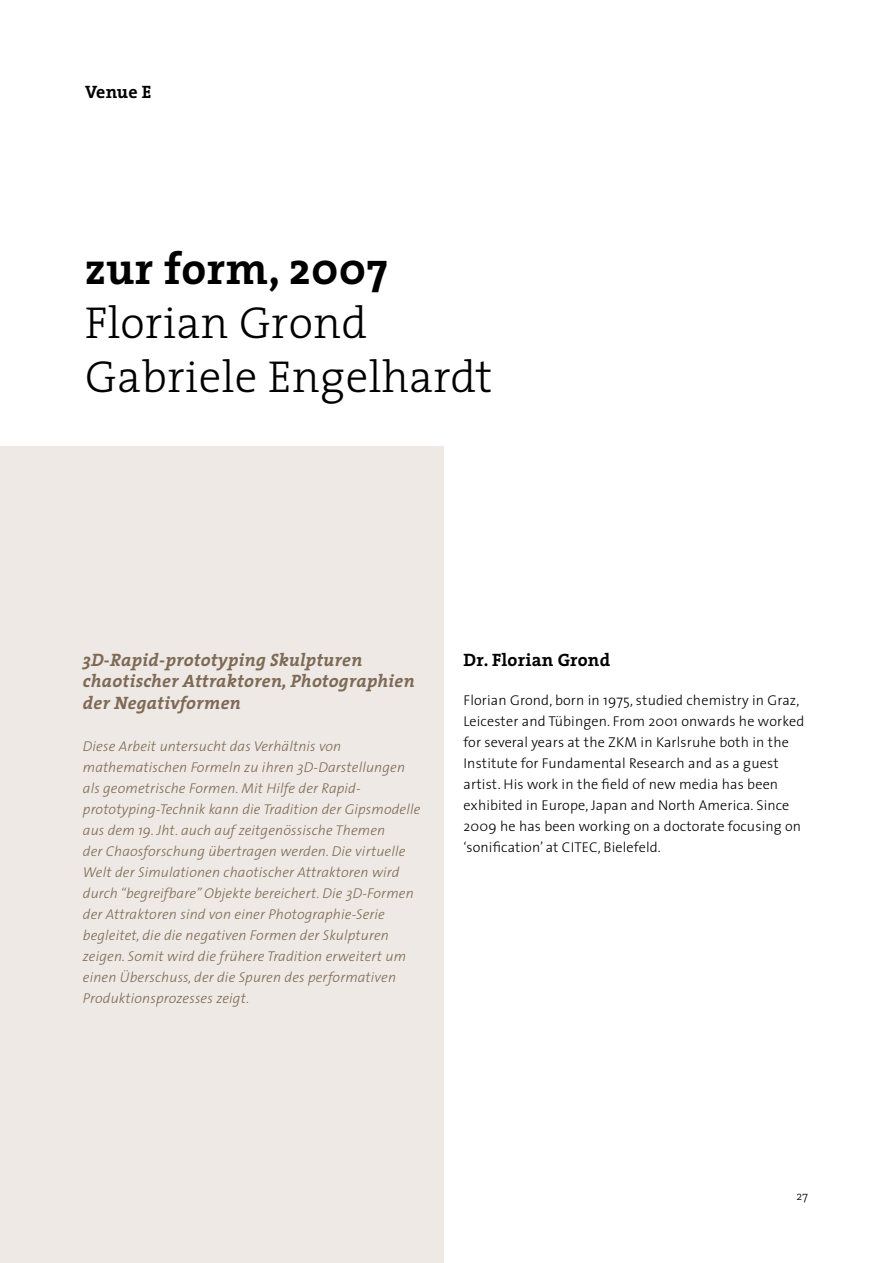
<style>
.page{position:relative;width:893px;height:1263px;background:#fff}
.page>*{position:absolute;margin:0;border:0;box-sizing:border-box;transform-origin:0 0}
.t1{font:300 45px/54px "The Serif";letter-spacing:.01em;color:#000}
.t2{font:700 45px "The Serif";letter-spacing:.01em;color:#000}
.t3{font:italic 700 18px/21.6px "The Serif";letter-spacing:.01em;color:#7c6a55}
.t4{font:700 18px "The Serif";letter-spacing:.01em;color:#000}
.t5{font:italic 300 14.25px/21px "The Sans";letter-spacing:.01em;color:#7c6a55}
.t6{font:300 14.25px/21px "The Sans";letter-spacing:.01em;color:#000}
.t7{font:300 12px "The Serif";color:#000}
</style>
<div class="page">
<div style="left:0;top:446px;width:443px;height:817px;background:#efe9e5"></div>
<p class="t4" style="left:85px;top:77px;width:68px">Venue E</p>
<h1 class="t2" style="left:85px;top:231px;width:304px">zur form, 2007</h1>
<h1 class="t1" style="left:85px;top:295px;width:409px">Florian Grond<br>Gabriele Engelhardt</h1>
<p class="t3" style="left:83px;top:648px;width:333px">3D-Rapid-prototyping Skulpturen chaotischer Attraktoren, Photographien der Negativformen</p>
<p class="t5" style="left:83px;top:735px;width:339px">Diese Arbeit untersucht das Verhältnis von mathematischen Formeln zu ihren 3D-Darstellungen als geometrische Formen. Mit Hilfe der Rapid&shy;prototyping-Technik kann die Tradition der Gipsmodelle aus dem 19. Jht. auch auf zeitgenössische Themen<br>der Chaosforschung übertragen werden. Die virtuelle Welt der Simulationen chaotischer Attraktoren wird durch “begreifbare” Objekte bereichert. Die 3D-Formen der Attraktoren sind von einer Photographie-Serie begleitet, die die negativen Formen der Skulpturen zeigen. Somit wird die frühere Tradition erweitert um einen Überschuss, der die Spuren des performativen Produktionsprozesses zeigt.</p>
<p class="t4" style="left:463px;top:645px;width:148px">Dr. Florian Grond</p>
<p class="t6" style="left:463px;top:689px;width:342px">Florian Grond, born in 1975, studied chemistry in Graz, Leicester and Tübingen. From 2001 onwards he worked for several years at the ZKM in Karlsruhe both in the Institute for Fundamental Research and as a guest artist. His work in the field of new media has been exhibited in Europe, Japan and North America. Since 2009 he has been working on a doctorate focusing on ‘sonification’ at CITEC, Bielefeld.</p>
<p class="t7" style="left:796px;top:1185px;width:13px">27</p>
</div>
